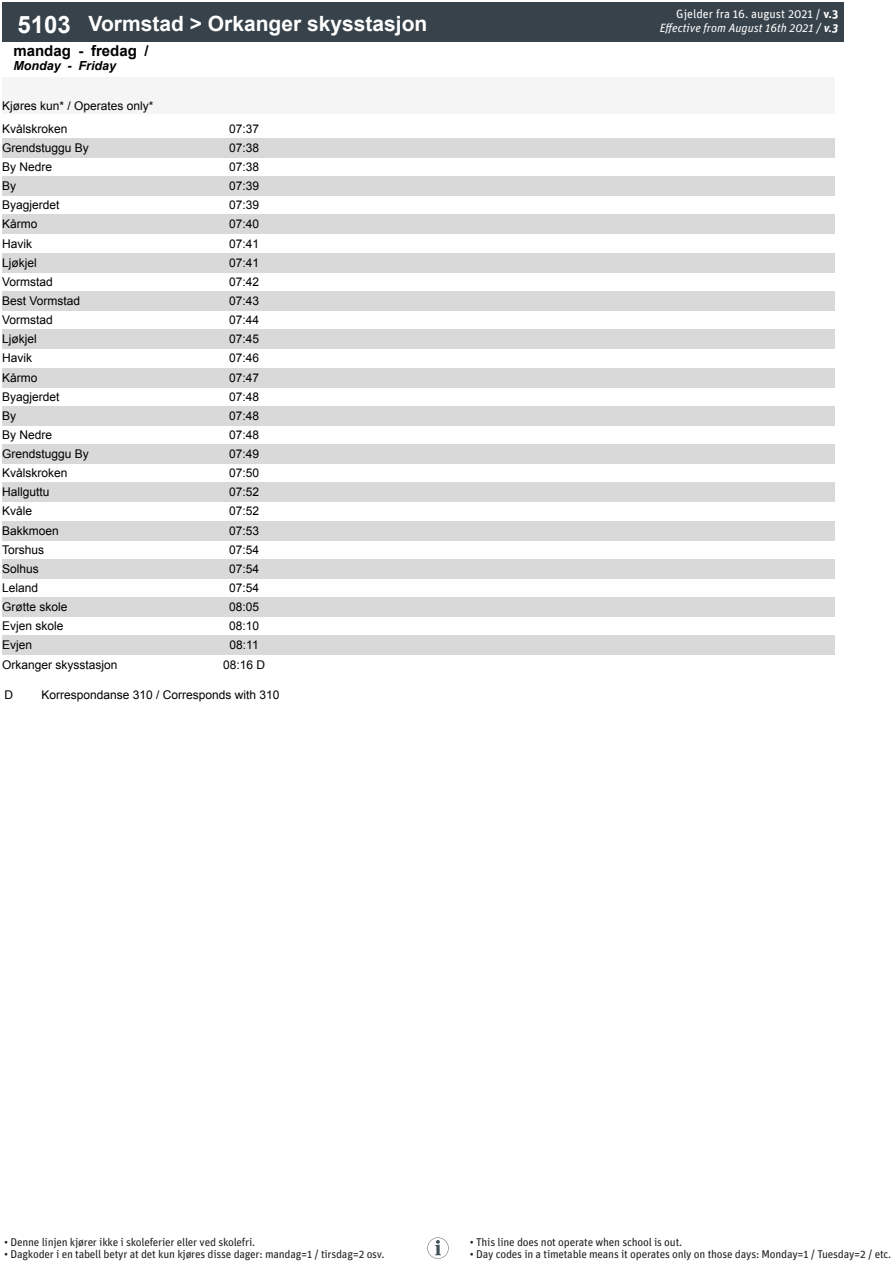
<style>
.page{position:relative;width:893px;height:1263px;background:#fff}
.page>*{position:absolute;margin:0;border:0;box-sizing:border-box;transform-origin:0 0}
.t1{font:700 21px "Arial";color:#fff}
.t2{font:700 15px "Arial";color:#000}
.t3{font:italic 700 12.45px "Arial";color:#000}
.t4{font:12px/22.5px "Arial";color:#000}
.t5{font:italic 12px/14.4px "Unit Pro";color:#fff;text-align:right}
.t6{font:11.25px "Unit Pro";letter-spacing:-.02em;color:#231f20}
.s1{font-size:24px}
.s2{font-style:normal}
.s3{font-weight:700;font-style:normal}
.s4{font-weight:700}
</style>
<div class="page">
<div style="left:2px;top:138px;width:833px;height:20px;background:#d9d9d9"></div>
<div style="left:2px;top:177px;width:833px;height:19px;background:#d9d9d9"></div>
<div style="left:2px;top:215px;width:833px;height:19px;background:#d9d9d9"></div>
<div style="left:2px;top:253px;width:833px;height:19px;background:#d9d9d9"></div>
<div style="left:2px;top:291px;width:833px;height:20px;background:#d9d9d9"></div>
<div style="left:2px;top:330px;width:833px;height:19px;background:#d9d9d9"></div>
<div style="left:2px;top:368px;width:833px;height:19px;background:#d9d9d9"></div>
<div style="left:2px;top:406px;width:833px;height:19px;background:#d9d9d9"></div>
<div style="left:2px;top:444px;width:833px;height:20px;background:#d9d9d9"></div>
<div style="left:2px;top:483px;width:833px;height:19px;background:#d9d9d9"></div>
<div style="left:2px;top:521px;width:833px;height:19px;background:#d9d9d9"></div>
<div style="left:2px;top:559px;width:833px;height:19px;background:#d9d9d9"></div>
<div style="left:2px;top:598px;width:833px;height:19px;background:#d9d9d9"></div>
<div style="left:2px;top:636px;width:833px;height:19px;background:#d9d9d9"></div>
<div style="left:2px;top:78px;width:214px;height:36px;background:#f5f5f5"></div>
<div style="left:216px;top:78px;width:56px;height:36px;background:#f5f5f5"></div>
<div style="left:272px;top:78px;width:57px;height:36px;background:#f5f5f5"></div>
<div style="left:329px;top:78px;width:56px;height:36px;background:#f5f5f5"></div>
<div style="left:385px;top:78px;width:56px;height:36px;background:#f5f5f5"></div>
<div style="left:441px;top:78px;width:56px;height:36px;background:#f5f5f5"></div>
<div style="left:497px;top:78px;width:57px;height:36px;background:#f5f5f5"></div>
<div style="left:554px;top:78px;width:56px;height:36px;background:#f5f5f5"></div>
<div style="left:610px;top:78px;width:56px;height:36px;background:#f5f5f5"></div>
<div style="left:666px;top:78px;width:56px;height:36px;background:#f5f5f5"></div>
<div style="left:722px;top:78px;width:57px;height:36px;background:#f5f5f5"></div>
<div style="left:779px;top:78px;width:56px;height:36px;background:#f5f5f5"></div>
<div style="left:2px;top:2px;width:85px;height:40px;background:#37424a"></div>
<div style="left:87px;top:2px;width:757px;height:40px;background:#37424a"></div>
<svg style="left:427px;top:1237px;width:22px;height:22px"></svg>
<p class="t1" style="left:18px;top:9px;width:411px"><span class="s1">5103</span> Vormstad &gt; Orkanger skysstasjon</p>
<p class="t2" style="left:13px;top:40px;width:137px">mandag - fredag /</p>
<p class="t3" style="left:13px;top:57px;width:104px">Monday - Friday</p>
<p class="t4" style="left:2px;top:95px;width:153px">Kjøres kun* / Operates only*<br>Kvålskroken</p>
<p class="t4" style="left:229px;top:117px;width:32px">07:37</p>
<p class="t4" style="left:2px;top:136px;width:88px">Grendstuggu By</p>
<p class="t4" style="left:229px;top:136px;width:32px">07:38</p>
<p class="t4" style="left:2px;top:155px;width:52px">By Nedre</p>
<p class="t4" style="left:229px;top:155px;width:32px">07:38</p>
<p class="t4" style="left:2px;top:175px;width:16px">By</p>
<p class="t4" style="left:229px;top:175px;width:32px">07:39</p>
<p class="t4" style="left:2px;top:194px;width:59px">Byagjerdet</p>
<p class="t4" style="left:229px;top:194px;width:32px">07:39</p>
<p class="t4" style="left:2px;top:213px;width:37px">Kårmo</p>
<p class="t4" style="left:229px;top:213px;width:32px">07:40</p>
<p class="t4" style="left:2px;top:232px;width:31px">Havik</p>
<p class="t4" style="left:229px;top:232px;width:32px">07:41</p>
<p class="t4" style="left:2px;top:251px;width:36px">Ljøkjel</p>
<p class="t4" style="left:229px;top:251px;width:32px">07:41</p>
<p class="t4" style="left:2px;top:270px;width:52px">Vormstad</p>
<p class="t4" style="left:229px;top:270px;width:32px">07:42</p>
<p class="t4" style="left:2px;top:289px;width:80px">Best Vormstad</p>
<p class="t4" style="left:229px;top:289px;width:32px">07:43</p>
<p class="t4" style="left:2px;top:309px;width:52px">Vormstad</p>
<p class="t4" style="left:229px;top:309px;width:32px">07:44</p>
<p class="t4" style="left:2px;top:328px;width:36px">Ljøkjel</p>
<p class="t4" style="left:229px;top:328px;width:32px">07:45</p>
<p class="t4" style="left:2px;top:347px;width:31px">Havik</p>
<p class="t4" style="left:229px;top:347px;width:32px">07:46</p>
<p class="t4" style="left:2px;top:366px;width:37px">Kårmo</p>
<p class="t4" style="left:229px;top:366px;width:32px">07:47</p>
<p class="t4" style="left:2px;top:385px;width:59px">Byagjerdet</p>
<p class="t4" style="left:229px;top:385px;width:32px">07:48</p>
<p class="t4" style="left:2px;top:404px;width:16px">By</p>
<p class="t4" style="left:229px;top:404px;width:32px">07:48</p>
<p class="t4" style="left:2px;top:423px;width:52px">By Nedre</p>
<p class="t4" style="left:229px;top:423px;width:32px">07:48</p>
<p class="t4" style="left:2px;top:442px;width:88px">Grendstuggu By</p>
<p class="t4" style="left:229px;top:442px;width:32px">07:49</p>
<p class="t4" style="left:2px;top:462px;width:67px">Kvålskroken</p>
<p class="t4" style="left:229px;top:462px;width:32px">07:50</p>
<p class="t4" style="left:2px;top:481px;width:49px">Hallguttu</p>
<p class="t4" style="left:229px;top:481px;width:32px">07:52</p>
<p class="t4" style="left:2px;top:500px;width:32px">Kvåle</p>
<p class="t4" style="left:229px;top:500px;width:32px">07:52</p>
<p class="t4" style="left:2px;top:519px;width:58px">Bakkmoen</p>
<p class="t4" style="left:229px;top:519px;width:32px">07:53</p>
<p class="t4" style="left:2px;top:538px;width:44px">Torshus</p>
<p class="t4" style="left:229px;top:538px;width:32px">07:54</p>
<p class="t4" style="left:2px;top:557px;width:38px">Solhus</p>
<p class="t4" style="left:229px;top:557px;width:32px">07:54</p>
<p class="t4" style="left:2px;top:576px;width:38px">Leland</p>
<p class="t4" style="left:229px;top:576px;width:32px">07:54</p>
<p class="t4" style="left:2px;top:596px;width:67px">Grøtte skole</p>
<p class="t4" style="left:229px;top:596px;width:32px">08:05</p>
<p class="t4" style="left:2px;top:615px;width:63px">Evjen skole</p>
<p class="t4" style="left:229px;top:615px;width:32px">08:10</p>
<p class="t4" style="left:2px;top:634px;width:32px">Evjen</p>
<p class="t4" style="left:230px;top:634px;width:31px">08:11</p>
<p class="t4" style="left:2px;top:653px;width:117px">Orkanger skysstasjon</p>
<p class="t4" style="left:223px;top:653px;width:44px">08:16 D</p>
<p class="t4" style="left:4px;top:683px;width:10px">D</p>
<p class="t4" style="left:42px;top:683px;width:240px">Korrespondanse 310 / Corresponds with 310</p>
<p class="t5" style="left:660px;top:6px;width:180px"><span class="s2">Gjelder fra 16. august 2021 /</span> <span class="s3">v.3<br></span>Effective from August 16th 2021 / <span class="s4">v.3</span></p>
<p class="t6" style="left:4px;top:1234px;width:253px">• Denne linjen kjører ikke i skoleferier eller ved skolefri.</p>
<p class="t6" style="left:4px;top:1246px;width:382px">• Dagkoder i en tabell betyr at det kun kjøres disse dager: mandag=1 / tirsdag=2 osv.</p>
<p class="t6" style="left:470px;top:1234px;width:214px">• This line does not operate when school is out.</p>
<p class="t6" style="left:470px;top:1246px;width:423px">• Day codes in a timetable means it operates only on those days: Monday=1 / Tuesday=2 / etc.</p>
</div>
